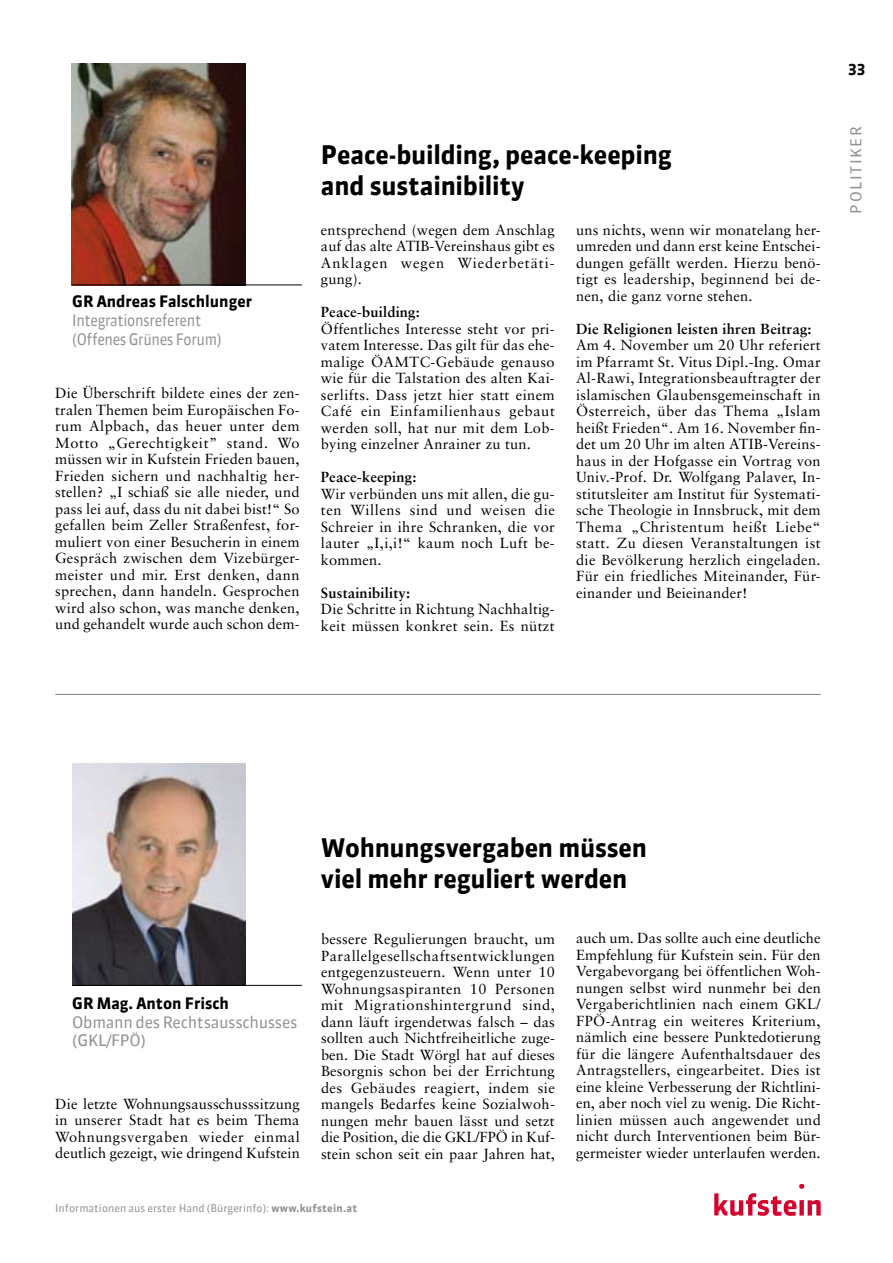
<style>
.page{position:relative;width:893px;height:1263px;background:#fff}
.page>*{position:absolute;margin:0;border:0;box-sizing:border-box;transform-origin:0 0}
.t1{font:700 25.5px/30.6px "Sanuk";letter-spacing:-.005em;color:#000}
.t2{font:15.75px/18.9px "Sanuk LF";letter-spacing:-.025em;color:#929395;scale:.9 1}
.t3{font:700 15.75px "Sanuk";color:#000}
.t4{font:15.75px/18.9px "Sanuk LF";letter-spacing:-.025em;color:#929395}
.t5{font:15px "Sanuk LF";color:#929395}
.t6{font:700 15px "Sanuk LF";color:#000}
.t7{font:14.7px/16.5px "Sabon";letter-spacing:.015em;color:#000;text-align:justify}
.t8{font:700 14.7px "Sabon";letter-spacing:.015em;color:#000}
.t9{font:10.5px "Sanuk";color:#929395}
.s1{font-family:"Sanuk LF";font-weight:700}
</style>
<div class="page">
<svg style="left:714px;top:1184px;width:107px;height:32px"></svg>
<hr style="left:55px;top:694px;width:766px;height:1px;background:#867d76">
<img style="left:71px;top:64px;width:174px;height:221px">
<hr style="left:72px;top:285px;width:230px;height:1px;background:#000">
<img style="left:72px;top:763px;width:174px;height:222px">
<hr style="left:72px;top:985px;width:230px;height:1px;background:#000">
<p class="t3" style="left:72px;top:292px;width:181px">GR Andreas Falschlunger</p>
<p class="t2" style="left:72px;top:310px;width:168px">Integrationsreferent (Offenes Grünes Forum)</p>
<p class="t7" style="left:55px;top:385px;width:246px">Die Überschrift bildete eines der zen&shy;tralen Themen beim Europäischen Fo&shy;rum Alpbach, das heuer unter dem Motto „Gerechtigkeit” stand. Wo müssen wir in Kufstein Frieden bauen, Frieden sichern und nachhaltig her&shy;stellen? „I schiaß sie alle nieder, und pass lei auf, dass du nit dabei bist!“ So gefallen beim Zeller Straßenfest, for&shy;muliert von einer Besucherin in einem Gespräch zwischen dem Vizebürger&shy;meister und mir. Erst denken, dann sprechen, dann handeln. Gesprochen wird also schon, was manche denken, und gehandelt wurde auch schon dem-</p>
<h1 class="t1" style="left:321px;top:140px;width:352px">Peace-building, peace-keeping and sustainibility</h1>
<p class="t7" style="left:321px;top:221px;width:235px">entsprechend (wegen dem Anschlag auf das alte ATIB-Vereinshaus gibt es Anklagen wegen Wiederbetäti&shy;gung).</p>
<p class="t8" style="left:321px;top:303px;width:100px">Peace-building:</p>
<p class="t7" style="left:321px;top:320px;width:235px">Öffentliches Interesse steht vor pri&shy;vatem Interesse. Das gilt für das ehe&shy;malige ÖAMTC-Gebäude genauso wie für die Talstation des alten Kai&shy;serlifts. Dass jetzt hier statt einem Café ein Einfamilienhaus gebaut werden soll, hat nur mit dem Lob&shy;bying einzelner Anrainer zu tun.</p>
<p class="t8" style="left:321px;top:468px;width:97px">Peace-keeping:</p>
<p class="t7" style="left:321px;top:485px;width:236px">Wir verbünden uns mit allen, die gu&shy;ten Willens sind und weisen die Schreier in ihre Schranken, die vor lauter „I,i,i!“ kaum noch Luft be&shy;kommen.</p>
<p class="t8" style="left:321px;top:583px;width:91px">Sustainibility:</p>
<p class="t7" style="left:321px;top:601px;width:235px">Die Schritte in Richtung Nachhaltig&shy;keit müssen konkret sein. Es nützt</p>
<p class="t7" style="left:576px;top:221px;width:246px">uns nichts, wenn wir monatelang her&shy;umreden und dann erst keine Entschei&shy;dungen gefällt werden. Hierzu benö&shy;tigt es leadership, beginnend bei de&shy;nen, die ganz vorne stehen.</p>
<p class="t8" style="left:576px;top:320px;width:237px">Die Religionen leisten ihren Beitrag:</p>
<p class="t7" style="left:576px;top:337px;width:246px">Am 4. November um 20 Uhr referiert im Pfarramt St. Vitus Dipl.-Ing. Omar Al-Rawi, Integrationsbeauftragter der islamischen Glaubensgemeinschaft in Österreich, über das Thema „Islam heißt Frieden“. Am 16. November fin&shy;det um 20 Uhr im alten ATIB-Vereins&shy;haus in der Hofgasse ein Vortrag von Univ.-Prof. Dr. Wolfgang Palaver, In&shy;stitutsleiter am Institut für Systemati&shy;sche Theologie in Innsbruck, mit dem Thema „Christentum heißt Liebe“ statt. Zu diesen Veranstaltungen ist die Bevölkerung herzlich eingeladen.<br>Für ein friedliches Miteinander, Für&shy;einander und Beieinander!</p>
<p class="t6" style="left:848px;top:61px;width:19px">33</p>
<p class="t5" style="left:847px;top:214px;width:87px;rotate:-90deg">Politiker</p>
<p class="t3" style="left:72px;top:993px;width:158px">GR Mag. Anton Frisch</p>
<p class="t4" style="left:72px;top:1012px;width:227px">Obmann des Rechtsausschusses (GKL/FPÖ)</p>
<p class="t7" style="left:55px;top:1095px;width:246px">Die letzte Wohnungsausschusssitzung in unserer Stadt hat es beim Thema Wohnungsvergaben wieder einmal deutlich gezeigt, wie dringend Kufstein</p>
<h1 class="t1" style="left:321px;top:833px;width:328px">Wohnungsvergaben müssen viel mehr reguliert werden</h1>
<p class="t7" style="left:321px;top:931px;width:236px">bessere Regulierungen braucht, um Parallelgesellschaftsentwicklungen entgegenzusteuern. Wenn unter 10<br>Wohnungsaspiranten 10 Personen mit Migrationshintergrund sind, dann läuft irgendetwas falsch – das sollten auch Nichtfreiheitliche zuge&shy;ben. Die Stadt Wörgl hat auf dieses Besorgnis schon bei der Errichtung des Gebäudes reagiert, indem sie mangels Bedarfes keine Sozialwoh&shy;nungen mehr bauen lässt und setzt die Position, die die GKL/FPÖ in Kuf&shy;stein schon seit ein paar Jahren hat,</p>
<p class="t7" style="left:576px;top:930px;width:246px">auch um. Das sollte auch eine deutliche Empfehlung für Kufstein sein. Für den Vergabevorgang bei öffentlichen Woh&shy;nungen selbst wird nunmehr bei den Vergaberichtlinien nach einem GKL/ FPÖ-Antrag ein weiteres Kriterium, nämlich eine bessere Punktedotierung für die längere Aufenthaltsdauer des Antragstellers, eingearbeitet. Dies ist eine kleine Verbesserung der Richtlini&shy;en, aber noch viel zu wenig. Die Richt&shy;linien müssen auch angewendet und nicht durch Interventionen beim Bür&shy;germeister wieder unterlaufen werden.</p>
<p class="t9" style="left:55px;top:1202px;width:303px">Informationen aus erster Hand (Bürgerinfo): <span class="s1">www.kufstein.at</span></p>
</div>
